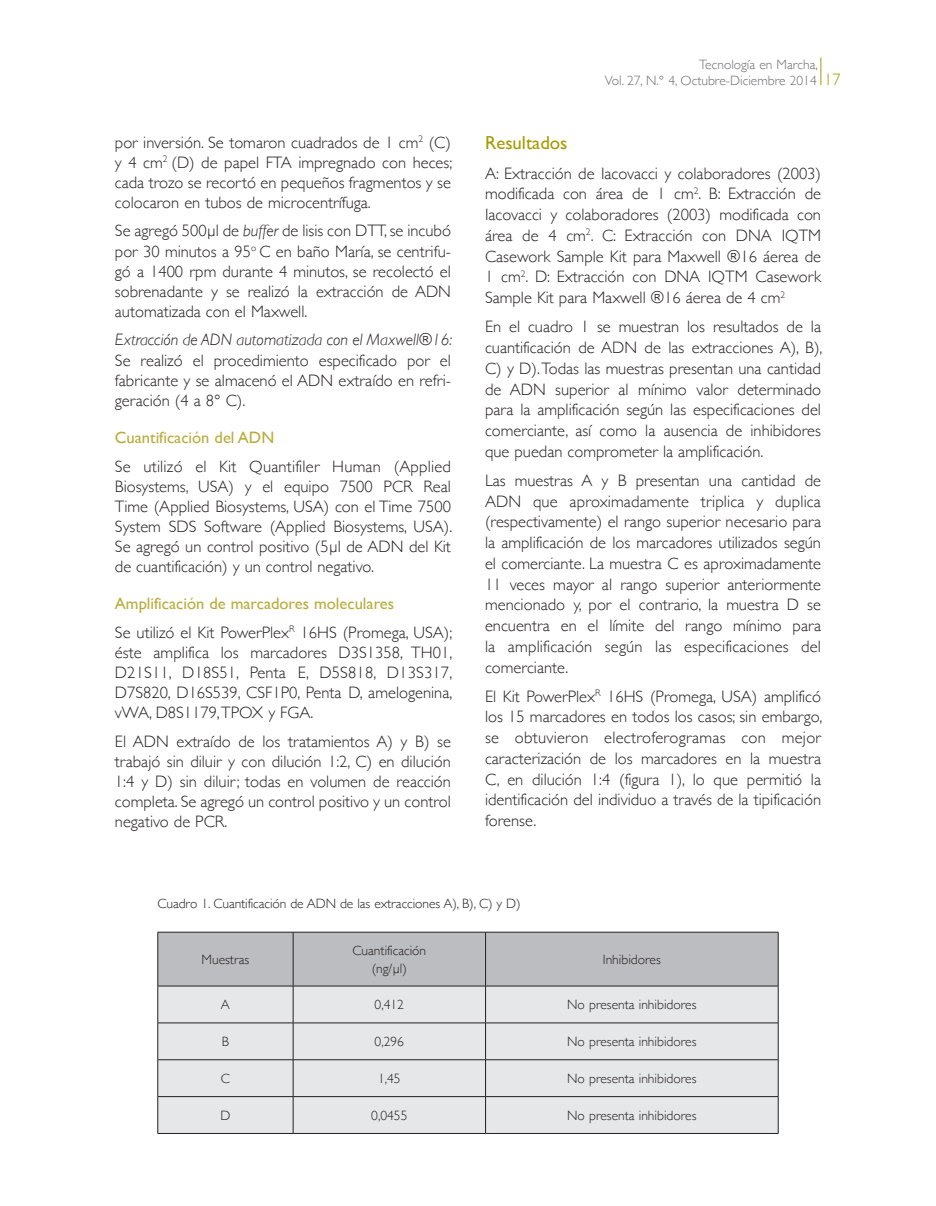
<style>
.page{position:relative;width:936px;height:1206px;background:#fff}
.page>*{position:absolute;margin:0;border:0;box-sizing:border-box;transform-origin:0 0}
.a_subtitulo{font:18.75px "Gill Sans";color:#a79901}
._7_texto{font:300 16.5px/20.7px "Gill Sans";color:#231f20;text-align:justify}
.a_subtitulo_2{font:16.5px "Gill Sans";color:#b9ac3b}
._9_texto_cuadros{font:300 13.5px "Gill Sans";color:#231f20}
._8_titulos_cuadros{font:300 13.5px "Gill Sans";letter-spacing:-.005em;color:#231f20}
.t1{font:300 13.5px/16.2px "Gill Sans";color:#6c6d70}
.s1{font-style:italic}
.s2{font-size:16.5px;color:#a79901}
</style>
<div class="page">
<svg style="left:820px;top:57px;width:1px;height:28px"></svg>
<div style="left:158px;top:932px;width:619px;height:53px;background:#bcbdc0"></div>
<div style="left:158px;top:986px;width:619px;height:146px;background:#e6e7e9"></div>
<hr style="left:157px;top:931px;width:136px;height:1px;background:#231f20">
<hr style="left:157px;top:932px;width:1px;height:53px;background:#231f20">
<hr style="left:293px;top:931px;width:192px;height:1px;background:#231f20">
<hr style="left:293px;top:932px;width:1px;height:53px;background:#231f20">
<hr style="left:485px;top:931px;width:293px;height:1px;background:#231f20">
<hr style="left:485px;top:932px;width:1px;height:53px;background:#231f20">
<hr style="left:777px;top:932px;width:1px;height:53px;background:#231f20">
<hr style="left:157px;top:985px;width:136px;height:1px;background:#231f20">
<hr style="left:157px;top:985px;width:1px;height:37px;background:#231f20">
<hr style="left:293px;top:985px;width:192px;height:1px;background:#231f20">
<hr style="left:293px;top:985px;width:1px;height:37px;background:#231f20">
<hr style="left:485px;top:985px;width:293px;height:1px;background:#231f20">
<hr style="left:485px;top:985px;width:1px;height:37px;background:#231f20">
<hr style="left:777px;top:985px;width:1px;height:37px;background:#231f20">
<hr style="left:157px;top:1022px;width:136px;height:1px;background:#231f20">
<hr style="left:157px;top:1022px;width:1px;height:37px;background:#231f20">
<hr style="left:293px;top:1022px;width:192px;height:1px;background:#231f20">
<hr style="left:293px;top:1022px;width:1px;height:37px;background:#231f20">
<hr style="left:485px;top:1022px;width:293px;height:1px;background:#231f20">
<hr style="left:485px;top:1022px;width:1px;height:37px;background:#231f20">
<hr style="left:777px;top:1022px;width:1px;height:37px;background:#231f20">
<hr style="left:157px;top:1059px;width:136px;height:1px;background:#231f20">
<hr style="left:157px;top:1059px;width:1px;height:37px;background:#231f20">
<hr style="left:293px;top:1059px;width:192px;height:1px;background:#231f20">
<hr style="left:293px;top:1059px;width:1px;height:37px;background:#231f20">
<hr style="left:485px;top:1059px;width:293px;height:1px;background:#231f20">
<hr style="left:485px;top:1059px;width:1px;height:37px;background:#231f20">
<hr style="left:777px;top:1059px;width:1px;height:37px;background:#231f20">
<hr style="left:157px;top:1095px;width:136px;height:1px;background:#231f20">
<hr style="left:157px;top:1096px;width:1px;height:36px;background:#231f20">
<hr style="left:293px;top:1095px;width:192px;height:1px;background:#231f20">
<hr style="left:293px;top:1096px;width:1px;height:36px;background:#231f20">
<hr style="left:485px;top:1095px;width:293px;height:1px;background:#231f20">
<hr style="left:485px;top:1096px;width:1px;height:36px;background:#231f20">
<hr style="left:777px;top:1096px;width:1px;height:36px;background:#231f20">
<hr style="left:157px;top:1132px;width:136px;height:1px;background:#231f20">
<hr style="left:293px;top:1132px;width:192px;height:1px;background:#231f20">
<hr style="left:485px;top:1132px;width:293px;height:1px;background:#231f20">
<p class="_7_texto" style="left:115px;top:131px;width:339px;line-height:20.1px">por inversión. Se tomaron cuadrados de 1 cm<sup>2</sup> (C) y 4 cm<sup>2</sup> (D) de papel FTA impregnado con heces; cada trozo se recortó en pequeños fragmentos y se colocaron en tubos de microcentrífuga.</p>
<p class="_7_texto" style="left:115px;top:220px;width:337px;line-height:20.1px">Se agregó 500µl de <span class="s1">buffer</span> de lisis con DTT, se incubó por 30 minutos a 95<sup>o</sup> C en baño María, se centrifu&shy;gó a 1400 rpm durante 4 minutos, se recolectó el sobrenadante y se realizó la extracción de ADN automatizada con el Maxwell.</p>
<p class="_7_texto" style="left:115px;top:329px;width:339px;line-height:20.1px"><span class="s1">Extracción de ADN automatizada con el Maxwell®16:<br></span>Se realizó el procedimiento especificado por el fabricante y se almacenó el ADN extraído en refri&shy;geración (4 a 8° C).</p>
<p class="a_subtitulo_2" style="left:115px;top:427px;width:161px">Cuantificación del ADN</p>
<p class="_7_texto" style="left:115px;top:455px;width:339px;line-height:20.1px">Se utilizó el Kit Quantifiler Human (Applied Biosystems, USA) y el equipo 7500 PCR Real Time (Applied Biosystems, USA) con el Time 7500<br>System SDS Software (Applied Biosystems, USA).<br>Se agregó un control positivo (5µl de ADN del Kit de cuantificación) y un control negativo.</p>
<p class="a_subtitulo_2" style="left:115px;top:593px;width:280px">Amplificación de marcadores moleculares</p>
<p class="_7_texto" style="left:115px;top:621px;width:339px;line-height:20.1px">Se utilizó el Kit PowerPlex<sup>R</sup> 16HS (Promega, USA); éste amplifica los marcadores D3S1358, TH01, D21S11, D18S51, Penta E, D5S818, D13S317, D7S820, D16S539, CSF1P0, Penta D, amelogenina, vWA, D8S1179, TPOX y FGA.</p>
<p class="_7_texto" style="left:115px;top:730px;width:337px;line-height:20.1px">El ADN extraído de los tratamientos A) y B) se trabajó sin diluir y con dilución 1:2, C) en dilución 1:4 y D) sin diluir; todas en volumen de reacción completa. Se agregó un control positivo y un control negativo de PCR.</p>
<p class="t1" style="left:604px;top:56px;width:237px;text-indent:94px">Tecnología en Marcha,<br>Vol. 27, N.° 4, Octubre-Diciembre 2014 <span class="s2">17</span></p>
<p class="a_subtitulo" style="left:485px;top:132px;width:84px">Resultados</p>
<p class="_7_texto" style="left:485px;top:162px;width:337px">A: Extracción de Iacovacci y colaboradores (2003) modificada con área de 1 cm<sup>2</sup>. B: Extracción de Iacovacci y colaboradores (2003) modificada con área de 4 cm<sup>2</sup>. C: Extracción con DNA IQTM Casework Sample Kit para Maxwell ®16 áerea de 1 cm<sup>2</sup>. D: Extracción con DNA IQTM Casework Sample Kit para Maxwell ®16 áerea de 4 cm<sup>2</sup></p>
<p class="_7_texto" style="left:485px;top:316px;width:339px">En el cuadro 1 se muestran los resultados de la cuantificación de ADN de las extracciones A), B), C) y D). Todas las muestras presentan una cantidad de ADN superior al mínimo valor determinado para la amplificación según las especificaciones del comerciante, así como la ausencia de inhibidores que puedan comprometer la amplificación.</p>
<p class="_7_texto" style="left:485px;top:469px;width:337px">Las muestras A y B presentan una cantidad de ADN que aproximadamente triplica y duplica (respectivamente) el rango superior necesario para la amplificación de los marcadores utilizados según el comerciante. La muestra C es aproximadamente 11 veces mayor al rango superior anteriormente mencionado y, por el contrario, la muestra D se encuentra en el límite del rango mínimo para la amplificación según las especificaciones del comerciante.</p>
<p class="_7_texto" style="left:485px;top:685px;width:338px">El Kit PowerPlex<sup>R</sup> 16HS (Promega, USA) amplificó los 15 marcadores en todos los casos; sin embargo, se obtuvieron electroferogramas con mejor caracterización de los marcadores en la muestra C, en dilución 1:4 (figura 1), lo que permitió la identificación del individuo a través de la tipificación forense.</p>
<p class="_8_titulos_cuadros" style="left:157px;top:892px;width:364px">Cuadro 1. Cuantificación de ADN de las extracciones A), B), C) y D)</p>
<p class="_9_texto_cuadros" style="left:201px;top:948px;width:49px">Muestras</p>
<p class="_9_texto_cuadros" style="left:352px;top:939px;width:75px">Cuantificación</p>
<p class="_9_texto_cuadros" style="left:371px;top:957px;width:37px">(ng/µl)</p>
<p class="_9_texto_cuadros" style="left:602px;top:948px;width:59px">Inhibidores</p>
<p class="_9_texto_cuadros" style="left:221px;top:993px;width:11px">A</p>
<p class="_9_texto_cuadros" style="left:374px;top:993px;width:31px">0,412</p>
<p class="_9_texto_cuadros" style="left:567px;top:993px;width:131px">No presenta inhibidores</p>
<p class="_9_texto_cuadros" style="left:222px;top:1030px;width:9px">B</p>
<p class="_9_texto_cuadros" style="left:374px;top:1030px;width:31px">0,296</p>
<p class="_9_texto_cuadros" style="left:567px;top:1030px;width:131px">No presenta inhibidores</p>
<p class="_9_texto_cuadros" style="left:221px;top:1067px;width:11px">C</p>
<p class="_9_texto_cuadros" style="left:378px;top:1067px;width:24px">1,45</p>
<p class="_9_texto_cuadros" style="left:567px;top:1067px;width:131px">No presenta inhibidores</p>
<p class="_9_texto_cuadros" style="left:220px;top:1104px;width:11px">D</p>
<p class="_9_texto_cuadros" style="left:371px;top:1104px;width:38px">0,0455</p>
<p class="_9_texto_cuadros" style="left:567px;top:1104px;width:131px">No presenta inhibidores</p>
</div>
